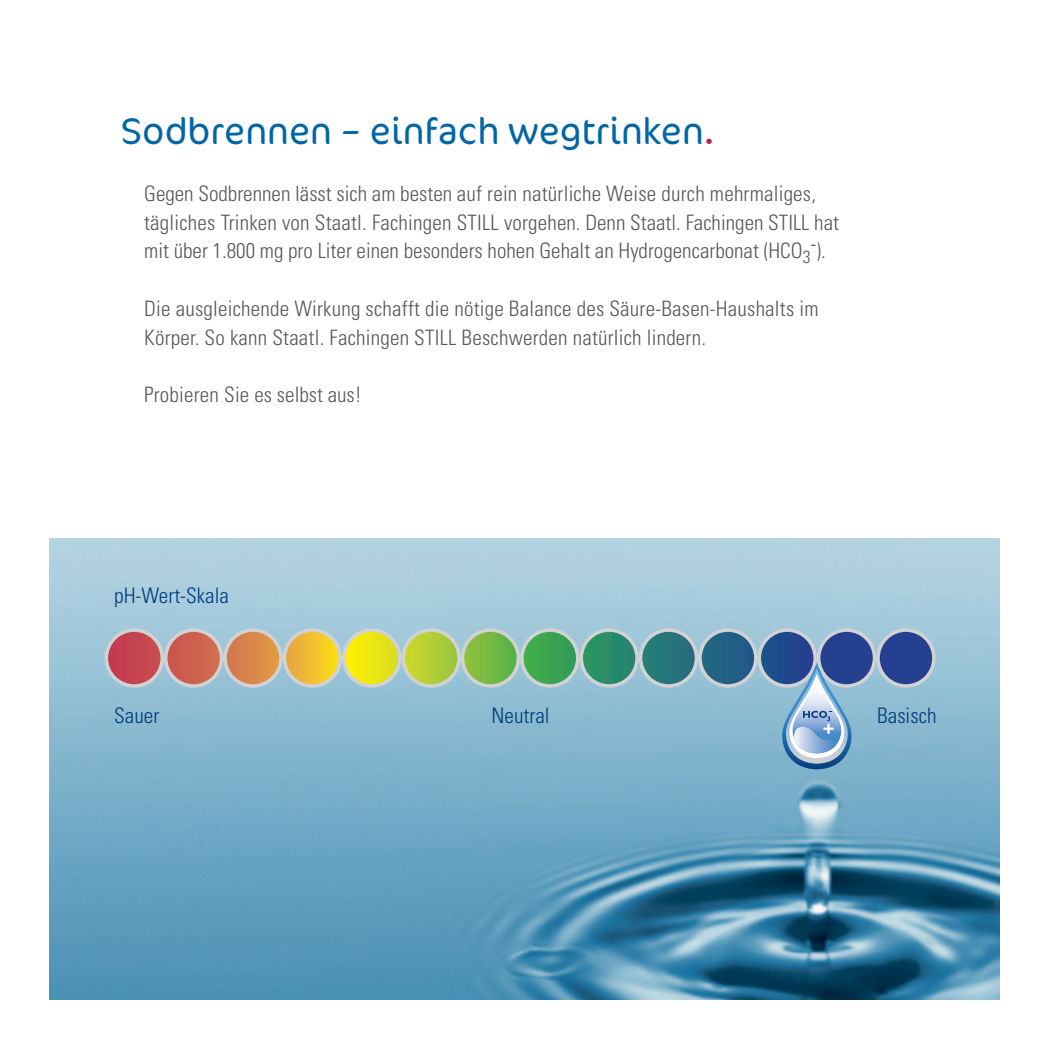
<style>
.page{position:relative;width:1049px;height:1049px;background:#fff}
.page>*{position:absolute;margin:0;border:0;box-sizing:border-box;transform-origin:0 0}
.t1{font:300 37.5px "Cocon";color:#0166a5}
.t2{font:300 condensed 21.25px "Univers";letter-spacing:.01em;color:#57585a}
.t3{font:300 condensed 21.25px "Univers";color:#013d7d}
.s1{color:#bf1f4f}
</style>
<div class="page">
<img style="left:50px;top:539px;width:949px;height:460px">
<svg style="left:103px;top:627px;width:834px;height:62px;background:#90a18d"></svg>
<svg style="left:781px;top:663px;width:71px;height:106px;background:#84a6cb"></svg>
<p class="t1" style="left:120px;top:104px;width:596px">Sodbrennen – einfach wegtrinken<span class="s1">.</span></p>
<p class="t2" style="left:144px;top:181px;width:673px">Gegen Sodbrennen lässt sich am besten auf rein natürliche Weise durch mehrmaliges,</p>
<p class="t2" style="left:144px;top:209px;width:696px">tägliches Trinken von Staatl. Fachingen STILL vorgehen. Denn Staatl. Fachingen STILL hat</p>
<p class="t2" style="left:144px;top:238px;width:683px">mit über 1.800 mg pro Liter einen besonders hohen Gehalt an Hydrogencarbonat (HCO<sub>3</sub>-).</p>
<p class="t2" style="left:144px;top:296px;width:676px">Die ausgleichende Wirkung schafft die nötige Balance des Säure-Basen-Haushalts im</p>
<p class="t2" style="left:144px;top:324px;width:563px">Körper. So kann Staatl. Fachingen STILL Beschwerden natürlich lindern.</p>
<p class="t2" style="left:144px;top:382px;width:219px">Probieren Sie es selbst aus!</p>
<p class="t3" style="left:114px;top:583px;width:116px">pH-Wert-Skala</p>
<p class="t3" style="left:114px;top:703px;width:47px">Sauer</p>
<p class="t3" style="left:491px;top:703px;width:60px">Neutral</p>
<p class="t3" style="left:877px;top:703px;width:61px">Basisch</p>
</div>
